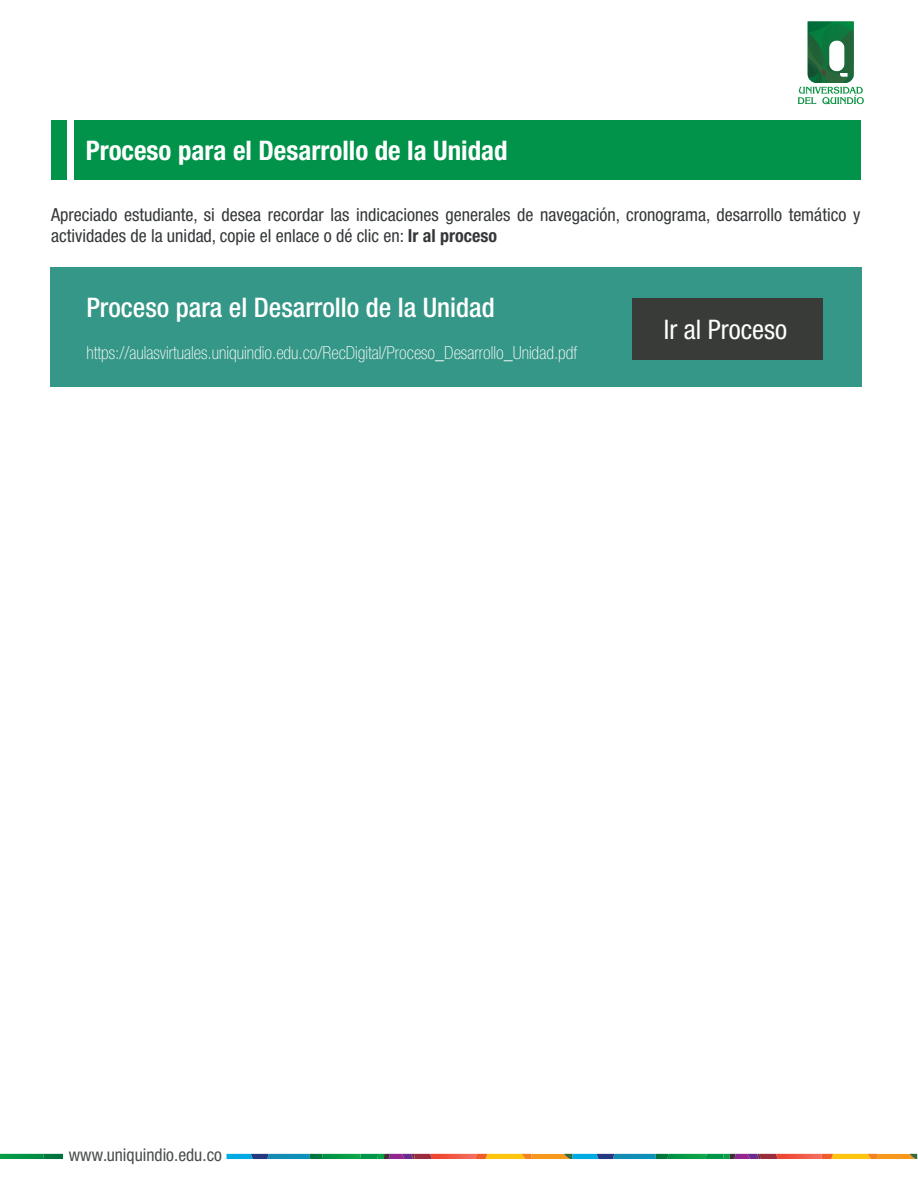
<style>
.page{position:relative;width:918px;height:1188px;background:#fff}
.page>*{position:absolute;margin:0;border:0;box-sizing:border-box;transform-origin:0 0}
.t1{font:700 condensed 27px "Helvetica Neue LT Std";color:#fff}
.t2{font:500 condensed 27px "Helvetica Neue LT Std";color:#fff}
.t3{font:condensed 27px "Helvetica Neue LT Std";color:#fff}
.t4{font:condensed 18px/21px "Helvetica Neue LT Std";color:#35383a}
.t5{font:100 condensed 18px "Helvetica Neue LT Std";color:#fff}
.t6{font:condensed 17.55px "Helvetica Neue LT Std";color:#4b4e4e}
.s1{font-weight:700}
</style>
<div class="page">
<svg style="left:798px;top:21px;width:66px;height:83px"></svg>
<svg style="left:0;top:1154px;width:43px;height:5px"></svg>
<img style="left:43px;top:1154px;width:20px;height:5px">
<img style="left:706px;top:1154px;width:17px;height:5px">
<svg style="left:614px;top:1154px;width:92px;height:5px"></svg>
<img style="left:760px;top:1154px;width:16px;height:5px">
<img style="left:599px;top:1154px;width:15px;height:5px">
<svg style="left:776px;top:1154px;width:141px;height:5px"></svg>
<svg style="left:723px;top:1154px;width:37px;height:5px"></svg>
<img style="left:361px;top:1154px;width:16px;height:5px">
<svg style="left:268px;top:1154px;width:93px;height:5px"></svg>
<img style="left:415px;top:1154px;width:15px;height:5px">
<svg style="left:227px;top:1154px;width:24px;height:5px"></svg>
<img style="left:251px;top:1154px;width:17px;height:5px">
<svg style="left:430px;top:1154px;width:169px;height:5px"></svg>
<svg style="left:377px;top:1154px;width:38px;height:5px"></svg>
<div style="left:51px;top:120px;width:16px;height:60px;background:#01934a"></div>
<div style="left:74px;top:120px;width:787px;height:60px;background:#01934a"></div>
<div style="left:50px;top:268px;width:811px;height:119px;background:#359787"></div>
<div style="left:633px;top:298px;width:190px;height:61px;background:#383b38"></div>
<h1 class="t1" style="left:86px;top:134px;width:424px">Proceso para el Desarrollo de la Unidad</h1>
<p class="t4" style="left:51px;top:204px;width:811px">Apreciado estudiante, si desea recordar las indicaciones generales de navegación, cronograma, desarrollo temático y actividades de la unidad, copie el enlace o dé clic en: <span class="s1">Ir al proceso</span></p>
<h1 class="t2" style="left:86px;top:291px;width:410px">Proceso para el Desarrollo de la Unidad</h1>
<p class="t5" style="left:86px;top:342px;width:492px">https://aulasvirtuales.uniquindio.edu.co/RecDigital/Proceso_Desarrollo_Unidad.pdf</p>
<h1 class="t3" style="left:664px;top:313px;width:125px">Ir al Proceso</h1>
<p class="t6" style="left:69px;top:1145px;width:155px">www.uniquindio.edu.co</p>
</div>
